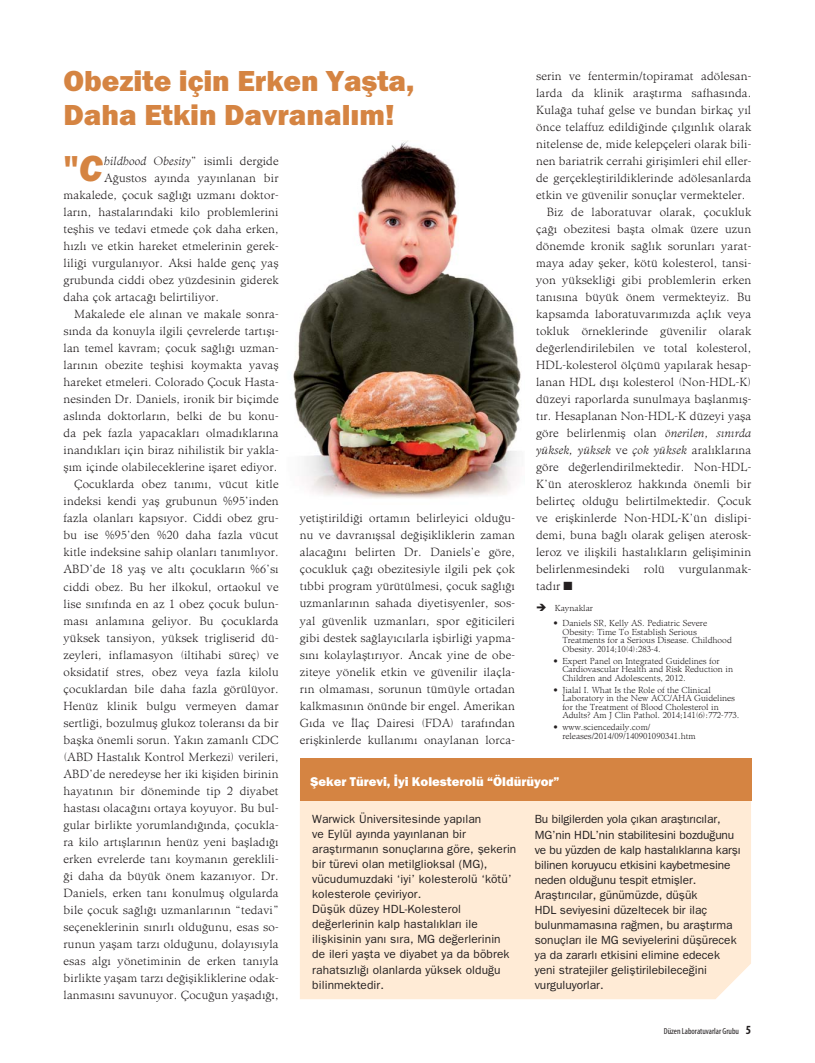
<style>
.page{position:relative;width:815px;height:1063px;background:#fff}
.page>*{position:absolute;margin:0;border:0;box-sizing:border-box;transform-origin:0 0}
.t1{font:800 37.38px "Franklin Gothic";color:#d58442}
.t2{font:800 30px/33.8px "Franklin Gothic";color:#d58442}
.t3{font:800 13.12px "Franklin Gothic";color:#fff}
.t4{font:11.88px/17px "Admine";letter-spacing:.015em;color:#231f20;text-align:justify}
.t5{font:100 11.88px/15px "Franklin Gothic";color:#231f20}
.t6{font:italic 300 11.88px "Admine";letter-spacing:.015em;color:#231f20}
.t7{font:8.75px/8.5px "Admine";color:#231f20}
.t8{font:condensed 8.75px "Myriad Pro";color:#231f20}
.s1{font-weight:300;font-style:italic}
.s2{font-weight:400;font-style:normal}
.s3{font-style:italic}
.s4{font-weight:700;font-size:12.5px}
</style>
<div class="page">
<div style="left:300px;top:801px;width:451px;height:198px;background:#ffebd6"></div>
<div style="left:300px;top:758px;width:451px;height:43px;background:#d58442"></div>
<img style="left:293px;top:140px;width:228px;height:359px">
<h2 class="t2" style="left:64px;top:67px;width:352px">Obezite için Erken Yaşta,<br>Daha Etkin Davranalım!</h2>
<p class="t4" style="left:536px;top:69px;width:217px">serin ve fentermin/topiramat adölesan-</p>
<p class="t4" style="left:536px;top:86px;width:217px">larda da klinik araştırma safhasında.</p>
<p class="t4" style="left:536px;top:103px;width:217px">Kulağa tuhaf gelse ve bundan birkaç yıl</p>
<p class="t4" style="left:536px;top:120px;width:217px">önce telaffuz edildiğinde çılgınlık olarak</p>
<p class="t4" style="left:536px;top:137px;width:217px">nitelense de, mide kelepçeleri olarak bili-</p>
<p class="t4" style="left:536px;top:154px;width:217px">nen bariatrik cerrahi girişimleri ehil eller-</p>
<p class="t4" style="left:536px;top:171px;width:217px">de gerçekleştirildiklerinde adölesanlarda</p>
<p class="t4" style="left:536px;top:188px;width:211px">etkin ve güvenilir sonuçlar vermekteler.</p>
<p class="t4" style="left:547px;top:205px;width:206px">Biz de laboratuvar olarak, çocukluk</p>
<p class="t4" style="left:536px;top:222px;width:217px">çağı obezitesi başta olmak üzere uzun</p>
<p class="t4" style="left:536px;top:239px;width:217px">dönemde kronik sağlık sorunları yarat-</p>
<p class="t4" style="left:536px;top:256px;width:217px">maya aday şeker, kötü kolesterol, tansi-</p>
<p class="t4" style="left:536px;top:273px;width:217px">yon yüksekliği gibi problemlerin erken</p>
<p class="t4" style="left:536px;top:290px;width:217px">tanısına büyük önem vermekteyiz. Bu</p>
<p class="t4" style="left:536px;top:307px;width:217px">kapsamda laboratuvarımızda açlık veya</p>
<p class="t4" style="left:536px;top:324px;width:217px">tokluk örneklerinde güvenilir olarak</p>
<p class="t4" style="left:536px;top:341px;width:217px">değerlendirilebilen ve total kolesterol,</p>
<p class="t4" style="left:536px;top:358px;width:217px">HDL-kolesterol ölçümü yapılarak hesap-</p>
<p class="t4" style="left:536px;top:375px;width:217px">lanan HDL dışı kolesterol (Non-HDL-K)</p>
<p class="t4" style="left:536px;top:392px;width:217px">düzeyi raporlarda sunulmaya başlanmış-</p>
<p class="t4" style="left:536px;top:409px;width:217px">tır. Hesaplanan Non-HDL-K düzeyi yaşa</p>
<p class="t4" style="left:536px;top:426px;width:217px">göre belirlenmiş olan <span class="s1">önerilen, sınırda</span></p>
<p class="t6" style="left:536px;top:446px;width:217px">yüksek, yüksek <span class="s2">ve</span> çok yüksek <span class="s2">aralıklarına</span></p>
<p class="t4" style="left:536px;top:460px;width:217px">göre değerlendirilmektedir. Non-HDL-</p>
<p class="t4" style="left:536px;top:477px;width:217px">K’ün ateroskleroz hakkında önemli bir</p>
<p class="t4" style="left:536px;top:494px;width:217px">belirteç olduğu belirtilmektedir. Çocuk</p>
<p class="t4" style="left:536px;top:511px;width:217px">ve erişkinlerde Non-HDL-K’ün dislipi-</p>
<p class="t4" style="left:536px;top:528px;width:217px">demi, buna bağlı olarak gelişen aterosk-</p>
<p class="t4" style="left:536px;top:545px;width:217px">leroz ve ilişkili hastalıkların gelişiminin</p>
<p class="t4" style="left:536px;top:562px;width:217px">belirlenmesindeki rolü vurgulanmak-</p>
<p class="t4" style="left:536px;top:579px;width:38px">tadır ■</p>
<p class="t7" style="left:555px;top:605px;width:40px">Kaynaklar</p>
<p class="t7" style="left:562px;top:620px;width:171px;text-indent:-9px">• Daniels SR, Kelly AS. Pediatric Severe Obesity: Time To Establish Serious Treatments for a Serious Disease. Childhood Obesity. 2014;10(4):283-4.</p>
<p class="t7" style="left:562px;top:657px;width:172px;text-indent:-9px">• Expert Panel on Integrated Guidelines for<br>Cardiovascular Health and Risk Reduction in<br>Children and Adolescents, 2012.</p>
<p class="t7" style="left:562px;top:686px;width:179px;text-indent:-9px">• Jialal I. What Is the Role of the Clinical Laboratory in the New ACC/AHA Guidelines for the Treatment of Blood Cholesterol in Adults? Am J Clin Pathol. 2014;141(6):772-773.</p>
<p class="t7" style="left:562px;top:724px;width:135px;text-indent:-9px">• www.sciencedaily.com/ releases/2014/09/140901090341.htm</p>
<h1 class="t1" style="left:64px;top:155px;width:41px">"<span class="s3">C</span></h1>
<p class="t6" style="left:104px;top:157px;width:176px">hildhood Obesity<span class="s2">” isimli dergide</span></p>
<p class="t4" style="left:104px;top:171px;width:176px">Ağustos ayında yayınlanan bir</p>
<p class="t4" style="left:64px;top:188px;width:217px">makalede, çocuk sağlığı uzmanı doktor-</p>
<p class="t4" style="left:64px;top:205px;width:217px">ların, hastalarındaki kilo problemlerini</p>
<p class="t4" style="left:64px;top:222px;width:217px">teşhis ve tedavi etmede çok daha erken,</p>
<p class="t4" style="left:64px;top:239px;width:217px">hızlı ve etkin hareket etmelerinin gerek-</p>
<p class="t4" style="left:64px;top:256px;width:217px">liliği vurgulanıyor. Aksi halde genç yaş</p>
<p class="t4" style="left:64px;top:273px;width:217px">grubunda ciddi obez yüzdesinin giderek</p>
<p class="t4" style="left:64px;top:290px;width:157px">daha çok artacağı belirtiliyor.</p>
<p class="t4" style="left:74px;top:307px;width:206px">Makalede ele alınan ve makale sonra-</p>
<p class="t4" style="left:64px;top:324px;width:217px">sında da konuyla ilgili çevrelerde tartışı-</p>
<p class="t4" style="left:64px;top:341px;width:217px">lan temel kavram; çocuk sağlığı uzman-</p>
<p class="t4" style="left:64px;top:358px;width:217px">larının obezite teşhisi koymakta yavaş</p>
<p class="t4" style="left:64px;top:375px;width:217px">hareket etmeleri. Colorado Çocuk Hasta-</p>
<p class="t4" style="left:64px;top:392px;width:217px">nesinden Dr. Daniels, ironik bir biçimde</p>
<p class="t4" style="left:64px;top:409px;width:217px">aslında doktorların, belki de bu konu-</p>
<p class="t4" style="left:64px;top:426px;width:217px">da pek fazla yapacakları olmadıklarına</p>
<p class="t4" style="left:64px;top:443px;width:217px">inandıkları için biraz nihilistik bir yakla-</p>
<p class="t4" style="left:64px;top:460px;width:215px">şım içinde olabileceklerine işaret ediyor.</p>
<p class="t4" style="left:74px;top:477px;width:206px">Çocuklarda obez tanımı, vücut kitle</p>
<p class="t4" style="left:64px;top:494px;width:217px">indeksi kendi yaş grubunun %95’inden</p>
<p class="t4" style="left:64px;top:511px;width:217px">fazla olanları kapsıyor. Ciddi obez gru-</p>
<p class="t4" style="left:64px;top:528px;width:217px">bu ise %95’den %20 daha fazla vücut</p>
<p class="t4" style="left:64px;top:545px;width:217px">kitle indeksine sahip olanları tanımlıyor.</p>
<p class="t4" style="left:64px;top:562px;width:217px">ABD’de 18 yaş ve altı çocukların %6’sı</p>
<p class="t4" style="left:64px;top:579px;width:217px">ciddi obez. Bu her ilkokul, ortaokul ve</p>
<p class="t4" style="left:64px;top:596px;width:217px">lise sınıfında en az 1 obez çocuk bulun-</p>
<p class="t4" style="left:64px;top:613px;width:217px">ması anlamına geliyor. Bu çocuklarda</p>
<p class="t4" style="left:64px;top:630px;width:217px">yüksek tansiyon, yüksek trigliserid dü-</p>
<p class="t4" style="left:64px;top:647px;width:217px">zeyleri, inflamasyon (iltihabi süreç) ve</p>
<p class="t4" style="left:64px;top:664px;width:217px">oksidatif stres, obez veya fazla kilolu</p>
<p class="t4" style="left:64px;top:681px;width:217px">çocuklardan bile daha fazla görülüyor.</p>
<p class="t4" style="left:64px;top:698px;width:217px">Henüz klinik bulgu vermeyen damar</p>
<p class="t4" style="left:64px;top:715px;width:217px">sertliği, bozulmuş glukoz toleransı da bir</p>
<p class="t4" style="left:64px;top:732px;width:217px">başka önemli sorun. Yakın zamanlı CDC</p>
<p class="t4" style="left:64px;top:749px;width:217px">(ABD Hastalık Kontrol Merkezi) verileri,</p>
<p class="t4" style="left:64px;top:766px;width:217px">ABD’de neredeyse her iki kişiden birinin</p>
<p class="t4" style="left:64px;top:783px;width:217px">hayatının bir döneminde tip 2 diyabet</p>
<p class="t4" style="left:64px;top:800px;width:217px">hastası olacağını ortaya koyuyor. Bu bul-</p>
<p class="t4" style="left:64px;top:817px;width:217px">gular birlikte yorumlandığında, çocukla-</p>
<p class="t4" style="left:64px;top:834px;width:217px">ra kilo artışlarının henüz yeni başladığı</p>
<p class="t4" style="left:64px;top:851px;width:217px">erken evrelerde tanı koymanın gereklili-</p>
<p class="t4" style="left:64px;top:868px;width:217px">ği daha da büyük önem kazanıyor. Dr.</p>
<p class="t4" style="left:64px;top:885px;width:217px">Daniels, erken tanı konulmuş olgularda</p>
<p class="t4" style="left:64px;top:902px;width:217px">bile çocuk sağlığı uzmanlarının “tedavi”</p>
<p class="t4" style="left:64px;top:919px;width:217px">seçeneklerinin sınırlı olduğunu, esas so-</p>
<p class="t4" style="left:64px;top:936px;width:217px">runun yaşam tarzı olduğunu, dolayısıyla</p>
<p class="t4" style="left:64px;top:953px;width:217px">esas algı yönetiminin de erken tanıyla</p>
<p class="t4" style="left:64px;top:970px;width:217px">birlikte yaşam tarzı değişikliklerine odak-</p>
<p class="t4" style="left:64px;top:987px;width:217px">lanmasını savunuyor. Çocuğun yaşadığı,</p>
<p class="t4" style="left:300px;top:511px;width:217px">yetiştirildiği ortamın belirleyici olduğu&shy;nu ve davranışsal değişikliklerin zaman alacağını belirten Dr. Daniels’e göre, çocukluk çağı obezitesiyle ilgili pek çok tıbbi program yürütülmesi, çocuk sağlığı uzmanlarının sahada diyetisyenler, sos&shy;yal güvenlik uzmanları, spor eğiticileri gibi destek sağlayıcılarla işbirliği yapma&shy;sını kolaylaştırıyor. Ancak yine de obe&shy;ziteye yönelik etkin ve güvenilir ilaçla&shy;rın olmaması, sorunun tümüyle ortadan kalkmasının önünde bir engel. Amerikan Gıda ve İlaç Dairesi (FDA) tarafından erişkinlerde kullanımı onaylanan lorca-</p>
<p class="t3" style="left:311px;top:777px;width:250px">Şeker Türevi, İyi Kolesterolü “Öldürüyor”</p>
<p class="t5" style="left:312px;top:813px;width:206px">Warwick Üniversitesinde yapılan<br>ve Eylül ayında yayınlanan bir araştırmanın sonuçlarına göre, şekerin bir türevi olan metilglioksal (MG), vücudumuzdaki ‘iyi’ kolesterolü ‘kötü’ kolesterole çeviriyor.<br>Düşük düzey HDL-Kolesterol değerlerinin kalp hastalıkları ile ilişkisinin yanı sıra, MG değerlerinin de ileri yaşta ve diyabet ya da böbrek rahatsızlığı olanlarda yüksek olduğu bilinmektedir.</p>
<p class="t5" style="left:535px;top:813px;width:207px">Bu bilgilerden yola çıkan araştırıcılar, MG’nin HDL’nin stabilitesini bozduğunu ve bu yüzden de kalp hastalıklarına karşı bilinen koruyucu etkisini kaybetmesine neden olduğunu tespit etmişler.<br>Araştırıcılar, günümüzde, düşük<br>HDL seviyesini düzeltecek bir ilaç bulunmamasına rağmen, bu araştırma sonuçları ile MG seviyelerini düşürecek ya da zararlı etkisini elimine edecek yeni stratejiler geliştirilebileceğini vurguluyorlar.</p>
<p class="t8" style="left:664px;top:1028px;width:89px">Düzen Laboratuvarlar Grubu <span class="s4">5</span></p>
</div>
